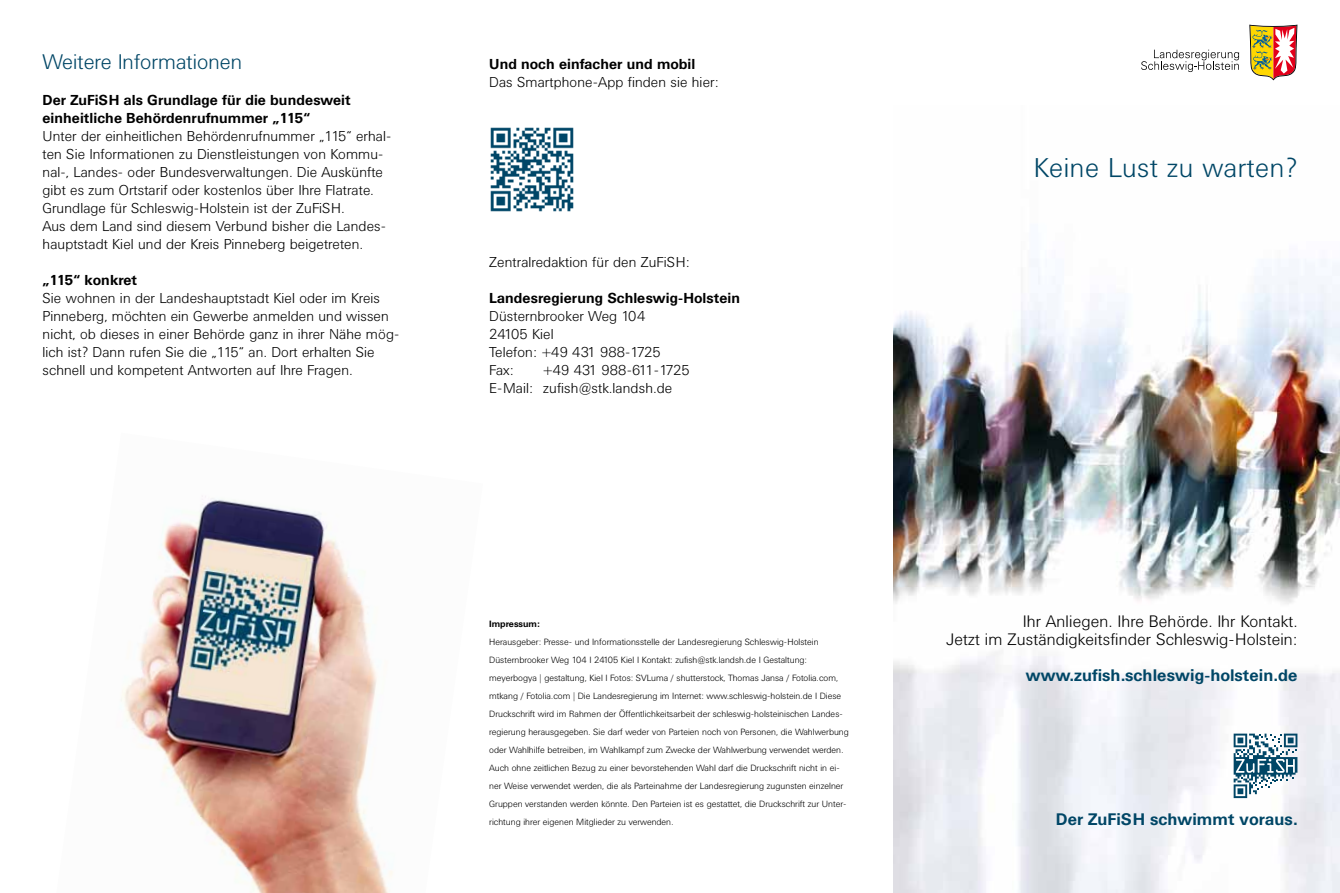
<style>
.page{position:relative;width:1340px;height:893px;background:#fff}
.page>*{position:absolute;margin:0;border:0;box-sizing:border-box;transform-origin:0 0}
.t1{font:300 27px "Univers BQ";letter-spacing:.02em;color:#004666}
.t2{font:300 21px "Univers BQ";color:#004666}
.t3{font:300 16.5px/18px "Univers BQ";letter-spacing:.005em;color:#000;text-align:right}
.t4{font:700 16.5px "Univers BQ";letter-spacing:.005em;color:#004666}
.t5{font:300 14.25px/18px "Univers BQ";letter-spacing:.005em;color:#000}
.t6{font:700 14.25px/18px "Univers BQ";letter-spacing:.005em;color:#000}
.t7{font:300 9px/18px "Univers BQ";color:#000}
.t8{font:700 9px "Univers BQ";color:#000}
</style>
<div class="page">
<img style="left:121px;top:496px;width:272px;height:397px">
<img style="left:893px;top:259px;width:446px;height:634px">
<svg style="left:1249px;top:25px;width:48px;height:55px"></svg>
<svg style="left:1141px;top:50px;width:98px;height:22px"></svg>
<img style="left:490px;top:127px;width:84px;height:85px">
<svg style="left:1233px;top:734px;width:64px;height:64px"></svg>
<h2 class="t2" style="left:43px;top:50px;width:201px">Weitere Informationen</h2>
<h3 class="t6" style="left:43px;top:91px;width:310px">Der ZuFiSH als Grundlage für die bundesweit einheitliche Behördenrufnummer „115“</h3>
<p class="t5" style="left:43px;top:128px;width:350px">Unter der einheitlichen Behördenrufnummer „115“ erhal&shy;ten Sie Informationen zu Dienstleistungen von Kommu&shy;nal-, Landes- oder Bundesverwaltungen. Die Auskünfte gibt es zum Ortstarif oder kostenlos über Ihre Flatrate.<br>Grundlage für Schleswig-Holstein ist der ZuFiSH.<br>Aus dem Land sind diesem Verbund bisher die Landes&shy;hauptstadt Kiel und der Kreis Pinneberg beigetreten.</p>
<h3 class="t6" style="left:43px;top:271px;width:96px">„115“ konkret</h3>
<p class="t5" style="left:43px;top:289px;width:358px">Sie wohnen in der Landeshauptstadt Kiel oder im Kreis Pinneberg, möchten ein Gewerbe anmelden und wissen nicht, ob dieses in einer Behörde ganz in ihrer Nähe mög&shy;lich ist? Dann rufen Sie die „115“ an. Dort erhalten Sie schnell und kompetent Antworten auf Ihre Fragen.</p>
<h3 class="t6" style="left:489px;top:55px;width:208px">Und noch einfacher und mobil</h3>
<h3 class="t5" style="left:489px;top:73px;width:231px">Das Smartphone-App finden sie hier:</h3>
<h3 class="t5" style="left:489px;top:253px;width:202px">Zentralredaktion für den ZuFiSH:</h3>
<h3 class="t6" style="left:489px;top:289px;width:252px">Landesregierung Schleswig-Holstein</h3>
<h3 class="t5" style="left:489px;top:307px;width:173px">Düsternbrooker Weg 104<br>24105 Kiel<br>Telefon: +49 431 988-1725<br>Fax:</h3>
<h3 class="t5" style="left:489px;top:361px;width:202px;text-indent:54px">+49 431 988-611-1725<br>E-Mail: zufish@stk.landsh.de</h3>
<p class="t8" style="left:489px;top:619px;width:52px">Impressum:</p>
<p class="t7" style="left:489px;top:633px;width:361px">Herausgeber: Presse- und Informationsstelle der Landesregierung Schleswig-Holstein Düsternbrooker Weg 104 I 24105 Kiel I Kontakt: zufish@stk.landsh.de I Gestaltung: meyerbogya | gestaltung, Kiel I Fotos: SVLuma / shutterstock, Thomas Jansa / Fotolia.com, mtkang / Fotolia.com | Die Landesregierung im Internet: www.schleswig-holstein.de I Diese Druckschrift wird im Rahmen der Öffentlichkeitsarbeit der schleswig-holsteinischen Landes&shy;regierung herausgegeben. Sie darf weder von Parteien noch von Personen, die Wahlwerbung oder Wahlhilfe betreiben, im Wahlkampf zum Zwecke der Wahlwerbung verwendet werden.<br>Auch ohne zeitlichen Bezug zu einer bevorstehenden Wahl darf die Druckschrift nicht in ei&shy;ner Weise verwendet werden, die als Parteinahme der Landesregierung zugunsten einzelner Gruppen verstanden werden könnte. Den Parteien ist es gestattet, die Druckschrift zur Unter&shy;richtung ihrer eigenen Mitglieder zu verwenden.</p>
<h1 class="t1" style="left:1033px;top:153px;width:265px">Keine Lust zu warten?</h1>
<h3 class="t3" style="left:946px;top:613px;width:352px">Ihr Anliegen. Ihre Behörde. Ihr Kontakt.<br>Jetzt im Zuständigkeitsfinder Schleswig-Holstein:</h3>
<h3 class="t4" style="left:1026px;top:666px;width:273px">www.zufish.schleswig-holstein.de</h3>
<h3 class="t4" style="left:1055px;top:810px;width:243px">Der ZuFiSH schwimmt voraus.</h3>
</div>
